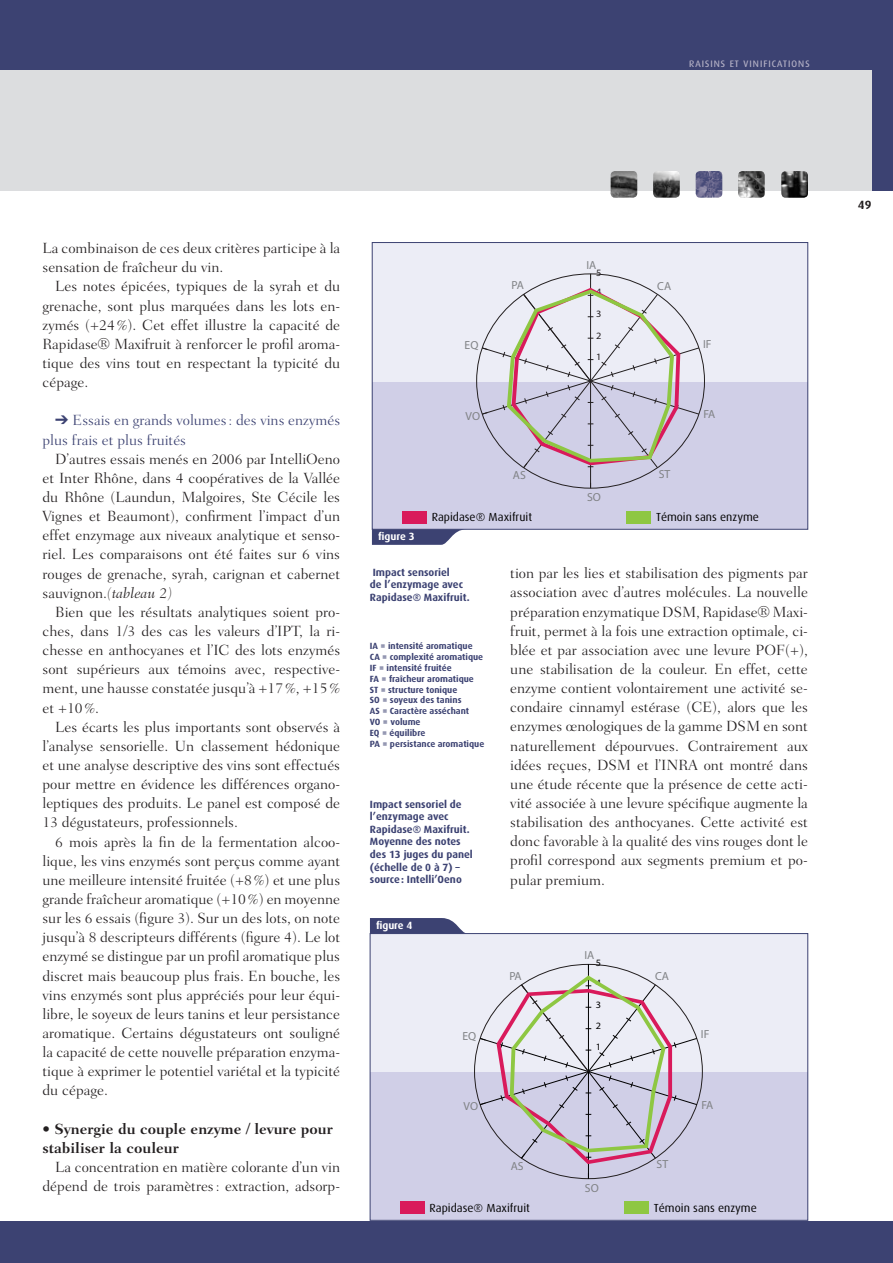
<style>
.page{position:relative;width:893px;height:1263px;background:#3c4272}
.page>*{position:absolute;margin:0;border:0;box-sizing:border-box;transform-origin:0 0}
.t1{font:300 15px/19.2px "Fairfield LH";color:#231f20;text-align:justify}
.t2{font:300 15px/19.2px "Fairfield LH";color:#3c4272}
.t3{font:700 15px/19.2px "Fairfield LH";color:#231f20}
.t4{font:12px "Dax Regular Caps";letter-spacing:.03em;color:#b3b0c5}
.t5{font:700 12px "Dax";color:#231f20}
.t6{font:11.7px "Dax";color:#000}
.t7{font:11.7px "Myriad Pro";color:#808285}
.t8{font:700 10.5px/12.6px "Dax";color:#3c4272}
.t9{font:700 10.5px "Dax";color:#fff}
.t10{font:9.75px "Myriad Pro";color:#231f20;scale:1.06 1}
.t11{font:9.75px "Myriad Pro";color:#000;scale:1.06 1}
.t12{font:700 9px/10.8px "Dax";color:#3c4272}
.s1{font-style:italic}
</style>
<div class="page">
<div style="left:0;top:70px;width:872px;height:121px;background:#dcdddf"></div>
<div style="left:0;top:191px;width:893px;height:1029px;background:#fff"></div>
<img style="left:738px;top:171px;width:27px;height:27px">
<img style="left:781px;top:171px;width:27px;height:27px">
<img style="left:696px;top:171px;width:26px;height:27px">
<img style="left:653px;top:171px;width:27px;height:27px">
<img style="left:611px;top:171px;width:26px;height:27px">
<div style="left:372px;top:382px;width:436px;height:147px;background:#d0cfe7"></div>
<div style="left:372px;top:243px;width:436px;height:139px;background:#ecedf6"></div>
<hr style="left:590px;top:274px;width:1px;height:107px;background:#231f20">
<hr style="left:590px;top:381px;width:1px;height:107px;background:#231f20">
<svg style="left:482px;top:288px;width:217px;height:180px"></svg>
<div style="left:626px;top:511px;width:25px;height:12px;background:#8ec742"></div>
<div style="left:402px;top:511px;width:25px;height:12px;background:#d91a5b"></div>
<div style="left:372px;top:242px;width:436px;height:287px;border:1px solid #3c4272"></div>
<svg style="left:372px;top:529px;width:95px;height:16px"></svg>
<div style="left:370px;top:1072px;width:438px;height:147px;background:#d0cfe7"></div>
<div style="left:370px;top:933px;width:438px;height:139px;background:#ecedf6"></div>
<svg style="left:479px;top:975px;width:218px;height:189px"></svg>
<div style="left:624px;top:1201px;width:25px;height:13px;background:#8ec742"></div>
<div style="left:400px;top:1201px;width:25px;height:13px;background:#d91a5b"></div>
<div style="left:370px;top:933px;width:438px;height:287px;border:1px solid #3c4272"></div>
<svg style="left:370px;top:918px;width:103px;height:16px"></svg>
<p class="t4" style="left:689px;top:56px;width:123px">raisins et vinifications</p>
<p class="t1" style="left:43px;top:239px;width:299px">La combinaison de ces deux critères participe à la sensation de fraîcheur du vin.</p>
<p class="t1" style="left:43px;top:277px;width:299px;text-indent:13px">Les notes épicées, typiques de la syrah et du grenache, sont plus marquées dans les lots en&shy;zymés (+24%). Cet effet illustre la capacité de Rapidase® Maxifruit à renforcer le profil aroma&shy;tique des vins tout en respectant la typicité du cépage.</p>
<p class="t2" style="left:43px;top:411px;width:299px;text-indent:13px">➔ Essais en grands volumes: des vins enzymés plus frais et plus fruités</p>
<p class="t1" style="left:43px;top:449px;width:299px;text-indent:13px">D’autres essais menés en 2006 par IntelliOeno et Inter Rhône, dans 4 coopératives de la Vallée du Rhône (Laundun, Malgoires, Ste Cécile les Vignes et Beaumont), confirment l’impact d’un effet enzymage aux niveaux analytique et senso&shy;riel. Les comparaisons ont été faites sur 6 vins rouges de grenache, syrah, carignan et cabernet sauvignon.<span class="s1">(tableau 2)</span></p>
<p class="t1" style="left:42px;top:602px;width:299px;text-indent:13px">Bien que les résultats analytiques soient pro&shy;ches, dans 1/3 des cas les valeurs d’IPT, la ri&shy;chesse en anthocyanes et l’IC des lots enzymés sont supérieurs aux témoins avec, respective&shy;ment, une hausse constatée jusqu’à +17%, +15% et +10%.</p>
<p class="t1" style="left:42px;top:717px;width:299px;text-indent:13px">Les écarts les plus importants sont observés à l’analyse sensorielle. Un classement hédonique et une analyse descriptive des vins sont effectués pour mettre en évidence les différences organo&shy;leptiques des produits. Le panel est composé de 13 dégustateurs, professionnels.</p>
<p class="t1" style="left:42px;top:832px;width:299px;text-indent:13px">6 mois après la fin de la fermentation alcoo&shy;lique, les vins enzymés sont perçus comme ayant une meilleure intensité fruitée (+8%) et une plus grande fraîcheur aromatique (+10%) en moyenne sur les 6 essais (figure 3). Sur un des lots, on note jusqu’à 8 descripteurs différents (figure 4). Le lot enzymé se distingue par un profil aromatique plus discret mais beaucoup plus frais. En bouche, les vins enzymés sont plus appréciés pour leur équi&shy;libre, le soyeux de leurs tanins et leur persistance aromatique. Certains dégustateurs ont souligné la capacité de cette nouvelle préparation enzyma&shy;tique à exprimer le potentiel variétal et la typicité du cépage.</p>
<p class="t3" style="left:42px;top:1119px;width:292px">• Synergie du couple enzyme / levure pour stabiliser la couleur</p>
<p class="t1" style="left:42px;top:1157px;width:299px;text-align:right">La concentration en matière colorante d’un vin dépend de trois paramètres: extraction, adsorp-</p>
<p class="t7" style="left:465px;top:338px;width:15px">EQ</p>
<p class="t7" style="left:466px;top:409px;width:16px">VO</p>
<p class="t7" style="left:511px;top:278px;width:14px">PA</p>
<p class="t7" style="left:513px;top:468px;width:14px">AS</p>
<p class="t7" style="left:586px;top:258px;width:11px">IA</p>
<p class="t10" style="left:596px;top:266px;width:6px">5</p>
<p class="t10" style="left:596px;top:286px;width:6px">4</p>
<p class="t10" style="left:596px;top:308px;width:6px">3</p>
<p class="t10" style="left:596px;top:330px;width:6px">2</p>
<p class="t10" style="left:596px;top:350px;width:6px">1</p>
<p class="t7" style="left:587px;top:490px;width:15px">SO</p>
<p class="t7" style="left:657px;top:278px;width:15px">CA</p>
<p class="t7" style="left:659px;top:467px;width:13px">ST</p>
<p class="t7" style="left:703px;top:337px;width:10px">IF</p>
<p class="t7" style="left:703px;top:407px;width:13px">FA</p>
<p class="t9" style="left:378px;top:530px;width:38px">figure 3</p>
<p class="t6" style="left:432px;top:511px;width:102px">Rapidase® Maxifruit</p>
<p class="t6" style="left:656px;top:511px;width:104px">Témoin sans enzyme</p>
<p class="t8" style="left:370px;top:566px;width:101px">Impact sensoriel<br>de l’enzymage avec<br>Rapidase® Maxifruit.</p>
<p class="t12" style="left:370px;top:641px;width:116px">IA = intensité aromatique<br>CA = complexité aromatique<br>IF = intensité fruitée<br>FA = fraîcheur aromatique<br>ST = structure tonique<br>SO = soyeux des tanins<br>AS = Caractère asséchant<br>VO = volume<br>EQ = équilibre<br>PA = persistance aromatique</p>
<p class="t8" style="left:370px;top:798px;width:104px">Impact sensoriel de l’enzymage avec<br>Rapidase® Maxifruit.<br>Moyenne des notes des 13 juges du panel (échelle de 0 à 7) – source: Intelli’Oeno</p>
<p class="t9" style="left:376px;top:920px;width:38px">figure 4</p>
<p class="t7" style="left:462px;top:1028px;width:15px">EQ</p>
<p class="t7" style="left:463px;top:1099px;width:16px">VO</p>
<p class="t1" style="left:510px;top:564px;width:299px">tion par les lies et stabilisation des pigments par association avec d’autres molécules. La nouvelle préparation enzymatique DSM, Rapidase® Maxi&shy;fruit, permet à la fois une extraction optimale, ci&shy;blée et par association avec une levure POF(+), une stabilisation de la couleur. En effet, cette enzyme contient volontairement une activité se&shy;condaire cinnamyl estérase (CE), alors que les enzymes œnologiques de la gamme DSM en sont naturellement dépourvues. Contrairement aux idées reçues, DSM et l’INRA ont montré dans une étude récente que la présence de cette acti&shy;vité associée à une levure spécifique augmente la stabilisation des anthocyanes. Cette activité est donc favorable à la qualité des vins rouges dont le profil correspond aux segments premium et po&shy;pular premium.</p>
<p class="t7" style="left:509px;top:968px;width:14px">PA</p>
<p class="t7" style="left:511px;top:1159px;width:14px">AS</p>
<p class="t7" style="left:584px;top:948px;width:11px">IA</p>
<p class="t11" style="left:596px;top:957px;width:6px">5</p>
<p class="t11" style="left:596px;top:976px;width:6px">4</p>
<p class="t11" style="left:596px;top:998px;width:6px">3</p>
<p class="t11" style="left:596px;top:1020px;width:6px">2</p>
<p class="t11" style="left:596px;top:1041px;width:6px">1</p>
<p class="t7" style="left:585px;top:1180px;width:15px">SO</p>
<p class="t7" style="left:655px;top:969px;width:15px">CA</p>
<p class="t7" style="left:657px;top:1157px;width:13px">ST</p>
<p class="t7" style="left:701px;top:1027px;width:10px">IF</p>
<p class="t7" style="left:701px;top:1098px;width:13px">FA</p>
<p class="t6" style="left:430px;top:1201px;width:102px">Rapidase® Maxifruit</p>
<p class="t6" style="left:654px;top:1201px;width:104px">Témoin sans enzyme</p>
<p class="t5" style="left:858px;top:198px;width:15px">49</p>
</div>
